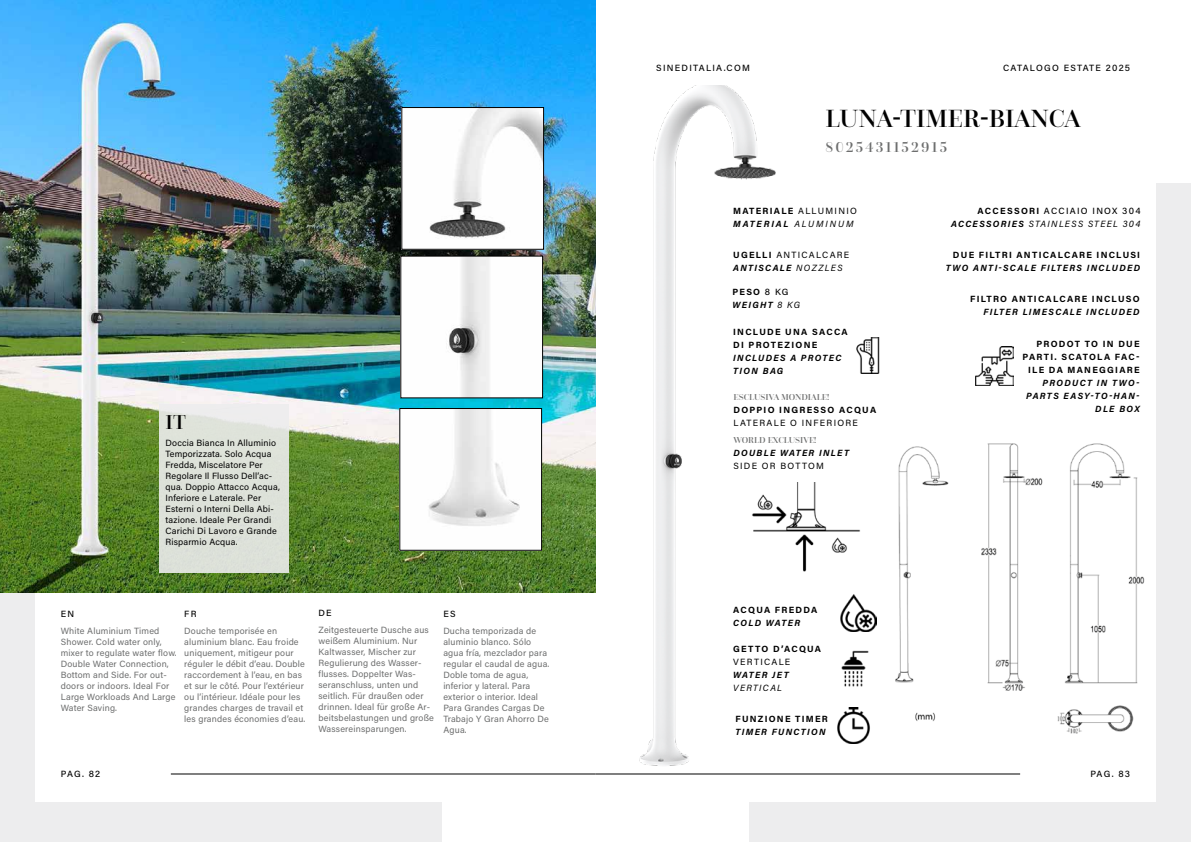
<style>
.page{position:relative;width:1191px;height:842px;background:#fff}
.page>*{position:absolute;margin:0;border:0;box-sizing:border-box;transform-origin:0 0}
.t1{font:500 26px "Questa Grande";color:#000}
.t2{font:500 21px "Questa Grande";color:#000}
.t3{font:500 15px "Questa Grande";letter-spacing:.14em;color:#6d6e6e}
.t4{font:9px/11px "Acumin Pro";letter-spacing:.02em;color:#6d6e6e}
.t5{font:9px/11px "Acumin Pro";letter-spacing:.02em;color:#000}
.t6{font:700 9px/13px "Acumin Pro";letter-spacing:.14em;color:#000}
.t7{font:italic 700 9px/13px "Acumin Pro";letter-spacing:.145em;color:#000}
.t8{font:italic 9px/13px "Acumin Pro";letter-spacing:.15em;color:#000;text-align:right}
.t9{font:500 9px "Acumin Pro";letter-spacing:.135em;color:#000}
.t10{font:9px "Acumin Pro";letter-spacing:.14em;color:#000}
.t11{font:9px/13px "Acumin Pro";letter-spacing:.135em;color:#000}
.t12{font:500 9px "Questa Grande";color:#6d6e6e}
.s1{font-weight:400}
.s2{font-style:italic}
.s3{font-weight:400;font-style:italic}
.s4{font-weight:700}
.s5{font-weight:700;font-style:italic}
.s6{font-style:normal}
.s7{font-weight:500;font-style:normal}
.s8{font-weight:700;font-style:normal}
</style>
<div class="page">
<div style="left:749px;top:184px;width:442px;height:658px;background:#ededee"></div>
<div style="left:631px;top:40px;width:524px;height:762px;background:#fff"></div>
<div style="left:0;top:184px;width:441px;height:658px;background:#ededee"></div>
<div style="left:35px;top:40px;width:525px;height:762px;background:#fff"></div>
<img style="left:639px;top:85px;width:220px;height:681px">
<img style="left:0;top:0;width:595px;height:593px">
<svg style="left:160px;top:404px;width:129px;height:168px;background:#dee2db"></svg>
<img style="left:403px;top:109px;width:139px;height:139px">
<div style="left:401px;top:107px;width:143px;height:143px;border:1px solid #000"></div>
<img style="left:401px;top:410px;width:139px;height:139px">
<div style="left:399px;top:408px;width:143px;height:143px;border:1px solid #000"></div>
<img style="left:402px;top:258px;width:139px;height:138px">
<img style="left:864px;top:443px;width:281px;height:291px">
<img style="left:730px;top:482px;width:157px;height:101px">
<img style="left:975px;top:347px;width:39px;height:38px">
<img style="left:849px;top:338px;width:31px;height:36px">
<img style="left:831px;top:645px;width:48px;height:48px">
<img style="left:840px;top:595px;width:37px;height:36px">
<img style="left:835px;top:707px;width:36px;height:37px">
<hr style="left:171px;top:773px;width:424px;height:1px;background:#000">
<hr style="left:595px;top:773px;width:425px;height:1px;background:#000">
<p class="t9" style="left:656px;top:62px;width:95px">SINEDITALIA.COM</p>
<p class="t9" style="left:1003px;top:62px;width:128px">CATALOGO ESTATE 2025</p>
<h1 class="t1" style="left:825px;top:102px;width:256px">LUNA-TIMER-BIANCA</h1>
<h3 class="t3" style="left:825px;top:137px;width:123px">8025431152915</h3>
<h2 class="t2" style="left:165px;top:410px;width:22px">IT</h2>
<p class="t5" style="left:165px;top:437px;width:116px">Doccia Bianca In Alluminio<br>Temporizzata. Solo Acqua<br>Fredda, Miscelatore Per<br>Regolare Il Flusso Dell’ac&shy;qua. Doppio Attacco Acqua,<br>Inferiore e Laterale. Per<br>Esterni o Interni Della Abi&shy;tazione. Ideale Per Grandi<br>Carichi Di Lavoro e Grande<br>Risparmio Acqua.</p>
<p class="t9" style="left:61px;top:608px;width:15px">EN</p>
<p class="t4" style="left:61px;top:625px;width:117px">White Aluminium Timed<br>Shower. Cold water only, mixer to regulate water flow.<br>Double Water Connection,<br>Bottom and Side. For out&shy;doors or indoors. Ideal For<br>Large Workloads And Large<br>Water Saving.</p>
<p class="t9" style="left:184px;top:608px;width:14px">FR</p>
<p class="t4" style="left:184px;top:625px;width:122px">Douche temporisée en aluminium blanc. Eau froide uniquement, mitigeur pour réguler le débit d’eau. Double raccordement à l’eau, en bas et sur le côté. Pour l’extérieur ou l’intérieur. Idéale pour les grandes charges de travail et les grandes économies d’eau.</p>
<p class="t9" style="left:318px;top:607px;width:15px">DE</p>
<p class="t4" style="left:318px;top:624px;width:117px">Zeitgesteuerte Dusche aus weißem Aluminium. Nur<br>Kaltwasser, Mischer zur<br>Regulierung des Wasser&shy;flusses. Doppelter Was&shy;seranschluss, unten und seitlich. Für draußen oder drinnen. Ideal für große Ar&shy;beitsbelastungen und große<br>Wassereinsparungen.</p>
<p class="t9" style="left:443px;top:608px;width:14px">ES</p>
<p class="t4" style="left:443px;top:625px;width:108px">Ducha temporizada de aluminio blanco. Sólo agua fría, mezclador para regular el caudal de agua.<br>Doble toma de agua, inferior y lateral. Para exterior o interior. Ideal<br>Para Grandes Cargas De<br>Trabajo Y Gran Ahorro De<br>Agua.</p>
<p class="t6" style="left:733px;top:204px;width:125px">MATERIALE <span class="s1">ALLUMINIO<br></span><span class="s2">MATERIAL</span> <span class="s3">ALUMINUM</span></p>
<p class="t11" style="left:733px;top:248px;width:118px"><span class="s4">UGELLI</span> ANTICALCARE<br><span class="s5">ANTISCALE</span> <span class="s2">NOZZLES</span></p>
<p class="t7" style="left:732px;top:285px;width:69px"><span class="s6">PESO</span> <span class="s7">8 KG<br></span>WEIGHT <span class="s1">8 KG</span></p>
<p class="t6" style="left:733px;top:325px;width:116px">INCLUDE UNA SACCA<br>DI PROTEZIONE</p>
<p class="t7" style="left:733px;top:351px;width:110px">INCLUDES A PROTEC<br>TION BAG</p>
<p class="t12" style="left:733px;top:392px;width:97px">ESCLUSIVA MONDIALE!</p>
<p class="t6" style="left:733px;top:403px;width:144px">DOPPIO INGRESSO ACQUA</p>
<p class="t10" style="left:733px;top:417px;width:126px">LATERALE O INFERIORE</p>
<p class="t12" style="left:733px;top:435px;width:84px">WORLD EXCLUSIVE!</p>
<p class="t7" style="left:733px;top:446px;width:117px">DOUBLE WATER INLET</p>
<p class="t10" style="left:733px;top:460px;width:92px">SIDE OR BOTTOM</p>
<p class="t6" style="left:733px;top:603px;width:86px">ACQUA FREDDA</p>
<p class="t7" style="left:733px;top:616px;width:68px">COLD WATER</p>
<p class="t6" style="left:733px;top:642px;width:89px">GETTO D’ACQUA</p>
<p class="t10" style="left:733px;top:655px;width:59px">VERTICALE</p>
<p class="t7" style="left:733px;top:668px;width:57px">WATER JET</p>
<p class="t8" style="left:733px;top:681px;width:50px">VERTICAL</p>
<p class="t6" style="left:735px;top:712px;width:94px">FUNZIONE TIMER</p>
<p class="t7" style="left:735px;top:725px;width:92px">TIMER FUNCTION</p>
<p class="t8" style="left:951px;top:204px;width:191px"><span class="s8">ACCESSORI</span> <span class="s7">ACCIAIO INOX 304<br></span><span class="s4">ACCESSORIES</span> STAINLESS STEEL 304</p>
<p class="t6" style="left:953px;top:248px;width:189px">DUE FILTRI ANTICALCARE INCLUSI</p>
<p class="t7" style="left:945px;top:260px;width:196px">TWO ANTI-SCALE FILTERS INCLUDED</p>
<p class="t6" style="left:970px;top:292px;width:171px">FILTRO ANTICALCARE INCLUSO</p>
<p class="t7" style="left:983px;top:305px;width:158px">FILTER LIMESCALE INCLUDED</p>
<p class="t6" style="left:1022px;top:337px;width:118px;text-align:right">PRODOT TO IN DUE<br>PARTI. SCATOLA FAC-<br>ILE DA MANEGGIARE</p>
<p class="t7" style="left:1026px;top:376px;width:115px;text-align:right">PRODUCT IN TWO-<br>PARTS EASY-TO-HAN-<br>DLE BOX</p>
<p class="t9" style="left:61px;top:768px;width:41px">PAG. 82</p>
<p class="t9" style="left:1090px;top:768px;width:41px">PAG. 83</p>
</div>
